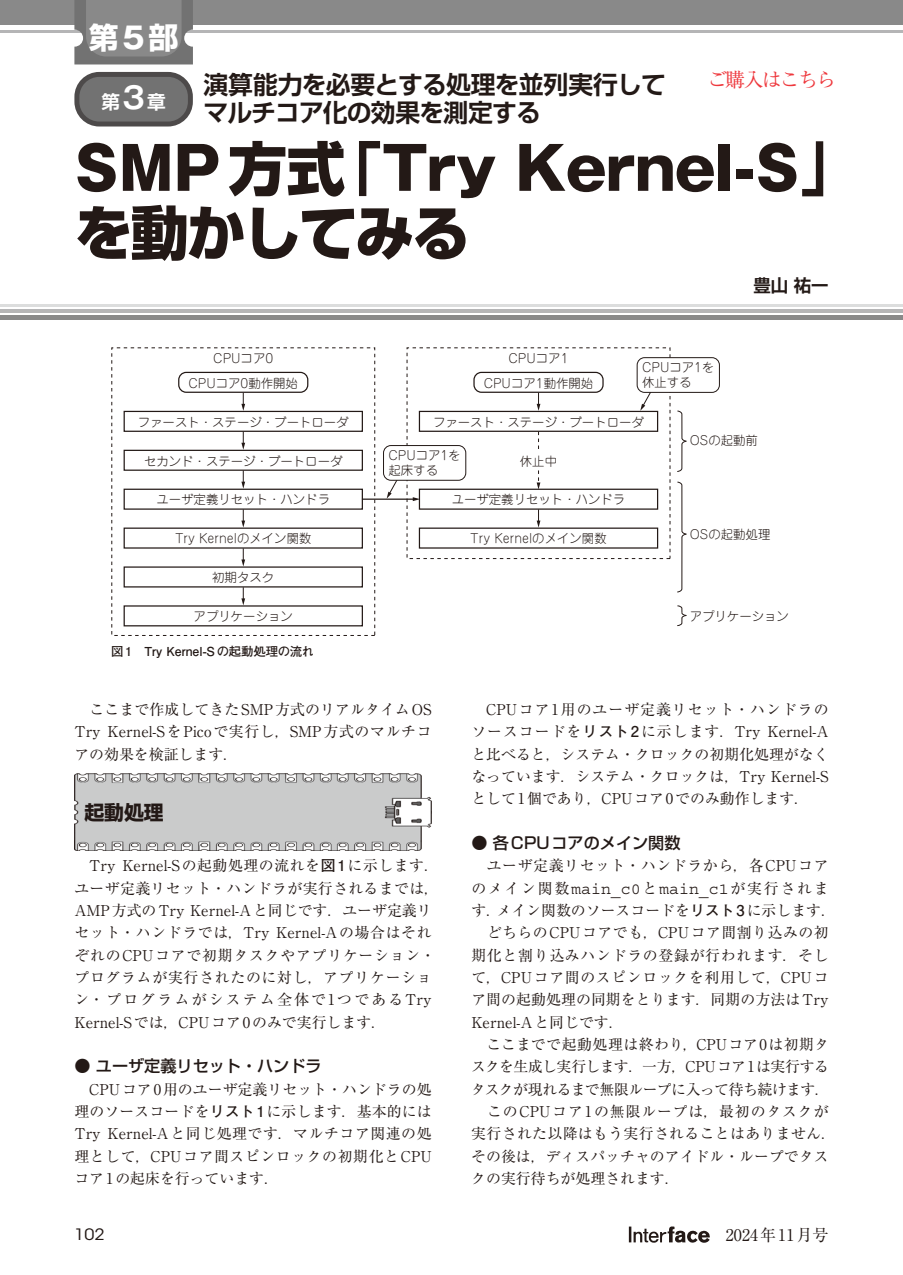
<style>
.page{position:relative;width:903px;height:1275px;background:#fff}
.page>*{position:absolute;margin:0;border:0;box-sizing:border-box;transform-origin:0 0}
.t1{font:800 58.27px "Gothic MB101 Pro";color:#231916}
.t2{font:800 58.27px "Shin Go Pro";letter-spacing:-.035em;color:#231916}
.t3{font:700 29.75px "Shin Go Pro";color:#fff}
.t4{font:700 24.85px/28.5px "Shin Go Pro De";letter-spacing:-.035em;color:#231916}
.t5{font:19.78px "Ryumin Pr 6 N";letter-spacing:-.09em;color:#ee383d}
.t6{font:700 19.78px "Shin Go Pro";color:#231916}
.t7{font:700 18.55px "Shin Go Pro De";color:#fff}
.t8{font:700 17.32px "Shin Go Pro De";color:#231916}
.t9{font:16.45px "Courier Std";color:#231916}
.t10{font:500 16.1px "Shin Go Pro";color:#231916}
.t11{font:16.1px "Ryumin Pro";color:#231916}
.t12{font:15.58px "ITC Avant Garde Std";color:#231916;scale:1.11 1}
.t13{font:14.88px/22.4px "Ryumin Pro";letter-spacing:.025em;color:#231916;text-align:justify}
.t14{font:14.88px/22.4px "Ryumin Pro";letter-spacing:.005em;color:#231916}
.t15{font:300 12.42px/14.9px "Jun 101 Pro";color:#231916}
.t16{font:700 12.42px "Futo Go B101 Pro";color:#231916}
.s1{font-family:"Gothic MB101 Pro"}
.s2{font-family:"Gothic MB101 Pro De";font-size:29.75px}
.s3{font-family:"Shin Go Pro"}
.s4{font-family:"Futo Go B101 Pro";font-weight:700}
.s5{font-family:"Ryumin Pro";font-size:14.88px}
</style>
<div class="page">
<svg style="left:629px;top:1226px;width:81px;height:17px"></svg>
<div style="left:0;top:0;width:903px;height:25px;background:#898989"></div>
<hr style="left:0;top:30px;width:903px;height:2px;background:#b5b5b6">
<hr style="left:0;top:309px;width:903px;height:4px;background:#b5b5b6">
<div style="left:0;top:315px;width:903px;height:5px;background:#898989"></div>
<hr style="left:0;top:304px;width:903px;height:2px;background:#dcdddd">
<img style="left:74px;top:774px;width:357px;height:77px">
<div style="left:178px;top:372px;width:130px;height:21px;border:1px solid #231916;border-radius:7px"></div>
<div style="left:124px;top:411px;width:239px;height:21px;border:1px solid #231916"></div>
<svg style="left:241px;top:393px;width:4px;height:18px"></svg>
<div style="left:124px;top:450px;width:239px;height:21px;border:1px solid #231916"></div>
<svg style="left:241px;top:432px;width:4px;height:18px"></svg>
<div style="left:124px;top:489px;width:239px;height:21px;border:1px solid #231916"></div>
<svg style="left:241px;top:470px;width:4px;height:19px"></svg>
<div style="left:124px;top:527px;width:239px;height:22px;border:1px solid #231916"></div>
<svg style="left:241px;top:509px;width:4px;height:19px"></svg>
<svg style="left:241px;top:548px;width:4px;height:18px"></svg>
<div style="left:124px;top:605px;width:239px;height:21px;border:1px solid #231916"></div>
<svg style="left:241px;top:587px;width:4px;height:18px"></svg>
<div style="left:473px;top:372px;width:131px;height:21px;border:1px solid #231916;border-radius:7px"></div>
<div style="left:419px;top:411px;width:239px;height:21px;border:1px solid #231916"></div>
<svg style="left:537px;top:393px;width:3px;height:18px"></svg>
<svg style="left:538px;top:432px;width:1px;height:17px"></svg>
<svg style="left:537px;top:470px;width:3px;height:19px"></svg>
<div style="left:419px;top:489px;width:239px;height:21px;border:1px solid #231916"></div>
<div style="left:419px;top:527px;width:239px;height:22px;border:1px solid #231916"></div>
<svg style="left:537px;top:509px;width:3px;height:19px"></svg>
<svg style="left:677px;top:410px;width:10px;height:62px"></svg>
<svg style="left:677px;top:605px;width:10px;height:21px"></svg>
<svg style="left:677px;top:481px;width:10px;height:112px"></svg>
<hr style="left:362px;top:499px;width:52px;height:1px;background:#231916">
<svg style="left:413px;top:497px;width:7px;height:4px"></svg>
<svg style="left:387px;top:481px;width:12px;height:18px"></svg>
<div style="left:383px;top:445px;width:83px;height:36px;border:1px solid #231916;border-radius:7px"></div>
<svg style="left:640px;top:392px;width:13px;height:19px"></svg>
<div style="left:637px;top:357px;width:83px;height:36px;border:1px solid #231916;border-radius:7px"></div>
<svg style="left:74px;top:0;width:119px;height:64px"></svg>
<div style="left:77px;top:74px;width:113px;height:50px;background:#727272;border-radius:22px"></div>
<div style="left:74px;top:72px;width:119px;height:54px;border:5px solid #4d4a4a;border-radius:22px"></div>
<h2 class="t3" style="left:89px;top:14px;width:91px">第<span class="s1">5</span>部</h2>
<p class="t7" style="left:101px;top:87px;width:66px">第<span class="s2">3</span>章</p>
<h3 class="t4" style="left:203px;top:67px;width:464px">演算能力を必要とする処理を並列実行してマルチコア化の効果を測定する</h3>
<h3 class="t5" style="left:707px;top:64px;width:130px">ご購入はこちら</h3>
<h1 class="t1" style="left:74px;top:120px;width:785px">SMP<span class="s3">方式</span>「Try Kernel-S」</h1>
<h1 class="t2" style="left:74px;top:187px;width:397px">を動かしてみる</h1>
<p class="t8" style="left:753px;top:271px;width:77px">豊山 祐一</p>
<p class="t15" style="left:213px;top:349px;width:61px">CPUコア0</p>
<p class="t15" style="left:188px;top:374px;width:111px">CPUコア0動作開始</p>
<p class="t15" style="left:138px;top:413px;width:212px">ファースト・ステージ・ブートローダ</p>
<p class="t15" style="left:508px;top:349px;width:61px">CPUコア1</p>
<p class="t15" style="left:642px;top:358px;width:74px">CPUコア1を休止する</p>
<p class="t15" style="left:484px;top:374px;width:111px">CPUコア1動作開始</p>
<p class="t15" style="left:433px;top:413px;width:212px">ファースト・ステージ・ブートローダ</p>
<p class="t15" style="left:690px;top:432px;width:70px">OSの起動前</p>
<p class="t15" style="left:144px;top:452px;width:200px">セカンド・ステージ・ブートローダ</p>
<p class="t15" style="left:156px;top:491px;width:175px">ユーザ定義リセット・ハンドラ</p>
<p class="t15" style="left:175px;top:530px;width:138px">Try Kernelのメイン関数</p>
<p class="t15" style="left:212px;top:569px;width:64px">初期タスク</p>
<p class="t15" style="left:194px;top:608px;width:101px">アプリケーション</p>
<p class="t15" style="left:388px;top:446px;width:74px">CPUコア1を起床する</p>
<p class="t15" style="left:520px;top:452px;width:39px">休止中</p>
<p class="t15" style="left:452px;top:491px;width:175px">ユーザ定義リセット・ハンドラ</p>
<p class="t15" style="left:470px;top:530px;width:138px">Try Kernelのメイン関数</p>
<p class="t15" style="left:690px;top:526px;width:82px">OSの起動処理</p>
<p class="t15" style="left:690px;top:608px;width:101px">アプリケーション</p>
<p class="t16" style="left:111px;top:642px;width:204px">図1　Try Kernel-Sの起動処理の流れ</p>
<p class="t13" style="left:74px;top:697px;width:359px">　ここまで作成してきたSMP方式のリアルタイムOS Try Kernel-SをPicoで実行し，SMP方式のマルチコアの効果を検証します．</p>
<h3 class="t6" style="left:84px;top:797px;width:81px">起動処理</h3>
<p class="t13" style="left:74px;top:854px;width:366px;text-align:left">　Try Kernel-Sの起動処理の流れを<span class="s4">図1</span>に示します．ユーザ定義リセット・ハンドラが実行されるまでは，<br>AMP方式のTry Kernel-Aと同じです．ユーザ定義リセット・ハンドラでは，Try Kernel-Aの場合はそれぞれのCPUコアで初期タスクやアプリケーション・プログラムが実行されたのに対し，アプリケーション・プログラムがシステム全体で1つであるTry<br>Kernel-Sでは，CPUコア0のみで実行します．</p>
<p class="t10" style="left:74px;top:1053px;width:249px">● ユーザ定義リセット・ハンドラ</p>
<p class="t13" style="left:74px;top:1077px;width:359px;text-indent:15px">CPUコア0用のユーザ定義リセット・ハンドラの処理のソースコードを<span class="s4">リスト1</span>に示します．基本的にはTry Kernel-Aと同じ処理です．マルチコア関連の処理として，CPUコア間スピンロックの初期化とCPUコア1の起床を行っています．</p>
<p class="t13" style="left:471px;top:697px;width:359px">　CPUコア1用のユーザ定義リセット・ハンドラのソースコードを<span class="s4">リスト2</span>に示します．Try Kernel-Aと比べると，システム・クロックの初期化処理がなくなっています．システム・クロックは，Try Kernel-Sとして1個であり，CPUコア0でのみ動作します．</p>
<p class="t10" style="left:471px;top:829px;width:211px">● 各CPUコアのメイン関数</p>
<p class="t13" style="left:487px;top:854px;width:343px">ユーザ定義リセット・ハンドラから，各CPUコア</p>
<p class="t9" style="left:471px;top:880px;width:359px"><span class="s5">のメイン関数</span>main_c0<span class="s5">と</span>main_c1<span class="s5">が実行されま</span></p>
<p class="t14" style="left:471px;top:898px;width:367px">す．メイン関数のソースコードを<span class="s4">リスト3</span>に示します．　どちらのCPUコアでも，CPUコア間割り込みの初期化と割り込みハンドラの登録が行われます．そして，CPUコア間のスピンロックを利用して，CPUコア間の起動処理の同期をとります．同期の方法はTry<br>Kernel-Aと同じです．<br>　ここまでで起動処理は終わり，CPUコア0は初期タスクを生成し実行します．一方，CPUコア1は実行するタスクが現れるまで無限ループに入って待ち続けます．　このCPUコア1の無限ループは，最初のタスクが実行された以降はもう実行されることはありません．その後は，ディスパッチャのアイドル・ループでタスクの実行待ちが処理されます．</p>
<p class="t12" style="left:74px;top:1225px;width:29px">102</p>
<p class="t11" style="left:710px;top:1222px;width:120px">　2024年11月号</p>
</div>
